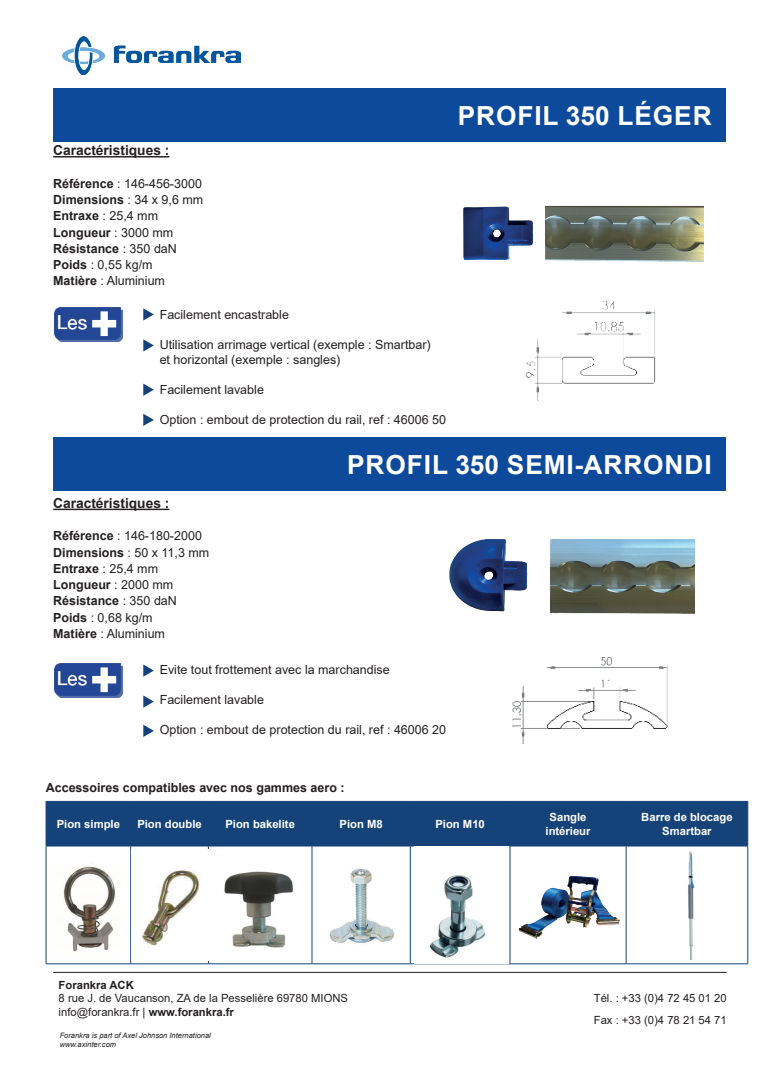
<style>
.page{position:relative;width:780px;height:1088px;background:#fff}
.page>*{position:absolute;margin:0;border:0;box-sizing:border-box;transform-origin:0 0}
.t1{font:700 26.25px "Arial";letter-spacing:.035em;color:#fff}
.t2{font:700 13.75px "Arial";color:#231f20}
.t3{font:12.5px/16.2px "Arial";color:#231f20}
.t4{font:700 12.5px "Arial";color:#231f20}
.t5{font:11.25px/13.5px "Arial";color:#231f20}
.t6{font:700 11.25px/13.5px "Arial";color:#fff;text-align:center}
.t7{font:700 11.25px "Arial";color:#231f20}
.t8{font:italic 7.5px/9px "Arial";color:#231f20}
.s1{font-weight:700}
</style>
<div class="page">
<div style="left:53px;top:89px;width:673px;height:53px;background:#0d4a9c"></div>
<hr style="left:53px;top:972px;width:673px;height:1px;background:#231f20">
<hr style="left:53px;top:156px;width:116px;height:1px;background:#231f20">
<svg style="left:143px;top:308px;width:11px;height:12px"></svg>
<svg style="left:143px;top:339px;width:11px;height:12px"></svg>
<img style="left:62px;top:36px;width:178px;height:39px">
<img style="left:54px;top:307px;width:69px;height:34px">
<div style="left:47px;top:802px;width:700px;height:44px;background:#154379"></div>
<hr style="left:46px;top:801px;width:85px;height:1px;background:#154379">
<hr style="left:46px;top:802px;width:1px;height:44px;background:#154379">
<hr style="left:131px;top:801px;width:77px;height:1px;background:#154379">
<hr style="left:130px;top:802px;width:1px;height:44px;background:#154379">
<hr style="left:208px;top:801px;width:104px;height:1px;background:#154379">
<hr style="left:208px;top:802px;width:1px;height:44px;background:#154379">
<hr style="left:312px;top:801px;width:98px;height:1px;background:#154379">
<hr style="left:311px;top:802px;width:1px;height:44px;background:#154379">
<hr style="left:410px;top:801px;width:100px;height:1px;background:#154379">
<hr style="left:410px;top:802px;width:1px;height:44px;background:#154379">
<hr style="left:510px;top:801px;width:116px;height:1px;background:#154379">
<hr style="left:509px;top:802px;width:1px;height:44px;background:#154379">
<hr style="left:626px;top:801px;width:122px;height:1px;background:#154379">
<hr style="left:625px;top:802px;width:1px;height:44px;background:#154379">
<hr style="left:747px;top:802px;width:1px;height:44px;background:#154379">
<hr style="left:46px;top:846px;width:85px;height:1px;background:#154379">
<hr style="left:46px;top:846px;width:1px;height:117px;background:#154379">
<hr style="left:131px;top:846px;width:77px;height:1px;background:#154379">
<hr style="left:130px;top:846px;width:1px;height:117px;background:#154379">
<hr style="left:208px;top:846px;width:104px;height:1px;background:#154379">
<hr style="left:208px;top:846px;width:1px;height:117px;background:#154379">
<hr style="left:312px;top:846px;width:98px;height:1px;background:#154379">
<hr style="left:311px;top:846px;width:1px;height:117px;background:#154379">
<hr style="left:410px;top:846px;width:100px;height:1px;background:#154379">
<hr style="left:410px;top:846px;width:1px;height:117px;background:#154379">
<hr style="left:510px;top:846px;width:116px;height:1px;background:#154379">
<hr style="left:509px;top:846px;width:1px;height:117px;background:#154379">
<hr style="left:626px;top:846px;width:122px;height:1px;background:#154379">
<hr style="left:625px;top:846px;width:1px;height:117px;background:#154379">
<hr style="left:747px;top:846px;width:1px;height:117px;background:#154379">
<hr style="left:46px;top:963px;width:85px;height:1px;background:#154379">
<hr style="left:131px;top:963px;width:77px;height:1px;background:#154379">
<hr style="left:208px;top:963px;width:104px;height:1px;background:#154379">
<hr style="left:312px;top:963px;width:98px;height:1px;background:#154379">
<hr style="left:410px;top:963px;width:100px;height:1px;background:#154379">
<hr style="left:510px;top:963px;width:116px;height:1px;background:#154379">
<hr style="left:626px;top:963px;width:122px;height:1px;background:#154379">
<img style="left:63px;top:863px;width:52px;height:89px">
<img style="left:142px;top:870px;width:58px;height:76px">
<img style="left:224px;top:871px;width:69px;height:77px">
<img style="left:329px;top:869px;width:66px;height:74px">
<img style="left:414px;top:846px;width:94px;height:112px">
<img style="left:510px;top:863px;width:110px;height:100px">
<div style="left:53px;top:438px;width:673px;height:53px;background:#0d4a9c"></div>
<hr style="left:53px;top:509px;width:116px;height:1px;background:#231f20">
<svg style="left:143px;top:664px;width:11px;height:13px"></svg>
<svg style="left:143px;top:695px;width:11px;height:13px"></svg>
<img style="left:54px;top:663px;width:69px;height:34px">
<img style="left:512px;top:657px;width:156px;height:86px">
<img style="left:526px;top:301px;width:130px;height:100px">
<svg style="left:143px;top:384px;width:11px;height:12px"></svg>
<svg style="left:143px;top:725px;width:11px;height:12px"></svg>
<img style="left:449px;top:539px;width:245px;height:75px">
<img style="left:463px;top:205px;width:240px;height:57px">
<img style="left:688px;top:851px;width:7px;height:109px">
<svg style="left:143px;top:414px;width:11px;height:12px"></svg>
<p class="t2" style="left:53px;top:141px;width:118px">Caractéristiques :</p>
<p class="t3" style="left:53px;top:175px;width:152px"><span class="s1">Référence</span> : 146-456-3000<br><span class="s1">Dimensions</span> : 34 x 9,6 mm<br><span class="s1">Entraxe</span> : 25,4 mm<br><span class="s1">Longueur</span> : 3000 mm<br><span class="s1">Résistance</span> : 350 daN<br><span class="s1">Poids</span> : 0,55 kg/m<br><span class="s1">Matière</span> : Aluminium</p>
<p class="t3" style="left:160px;top:306px;width:131px">Facilement encastrable</p>
<p class="t3" style="left:160px;top:337px;width:272px;line-height:15px">Utilisation arrimage vertical (exemple : Smartbar) et horizontal (exemple : sangles)</p>
<p class="t3" style="left:160px;top:381px;width:106px">Facilement lavable</p>
<p class="t3" style="left:160px;top:411px;width:288px">Option : embout de protection du rail, ref : 46006 50</p>
<h1 class="t1" style="left:457px;top:97px;width:255px">PROFIL 350 LÉGER</h1>
<h1 class="t1" style="left:347px;top:446px;width:366px">PROFIL 350 SEMI-ARRONDI</h1>
<p class="t2" style="left:53px;top:493px;width:118px">Caractéristiques :</p>
<p class="t3" style="left:53px;top:528px;width:158px"><span class="s1">Référence</span> : 146-180-2000<br><span class="s1">Dimensions</span> : 50 x 11,3 mm<br><span class="s1">Entraxe</span> : 25,4 mm<br><span class="s1">Longueur</span> : 2000 mm<br><span class="s1">Résistance</span> : 350 daN<br><span class="s1">Poids</span> : 0,68 kg/m<br><span class="s1">Matière</span> : Aluminium</p>
<p class="t3" style="left:160px;top:661px;width:231px">Evite tout frottement avec la marchandise</p>
<p class="t3" style="left:160px;top:691px;width:106px">Facilement lavable</p>
<p class="t3" style="left:160px;top:721px;width:288px">Option : embout de protection du rail, ref : 46006 20</p>
<p class="t4" style="left:46px;top:778px;width:300px">Accessoires compatibles avec nos gammes aero :</p>
<p class="t6" style="left:57px;top:817px;width:65px">Pion simple</p>
<p class="t6" style="left:137px;top:817px;width:66px">Pion double</p>
<p class="t6" style="left:225px;top:817px;width:71px">Pion bakelite</p>
<p class="t6" style="left:339px;top:817px;width:45px">Pion M8</p>
<p class="t6" style="left:435px;top:817px;width:51px">Pion M10</p>
<p class="t6" style="left:545px;top:810px;width:47px">Sangle intérieur</p>
<p class="t6" style="left:641px;top:810px;width:93px">Barre de blocage<br>Smartbar</p>
<p class="t7" style="left:59px;top:977px;width:77px">Forankra ACK</p>
<p class="t5" style="left:59px;top:991px;width:291px">8 rue J. de Vaucanson, ZA de la Pesselière 69780 MIONS info@forankra.fr | <span class="s1">www.forankra.fr</span></p>
<p class="t5" style="left:593px;top:986px;width:134px;line-height:22.5px">Tél. : +33 (0)4 72 45 01 20<br>Fax : +33 (0)4 78 21 54 71</p>
<p class="t8" style="left:60px;top:1031px;width:153px">Forankra is part of Axel Johnson International www.axinter.com</p>
</div>
